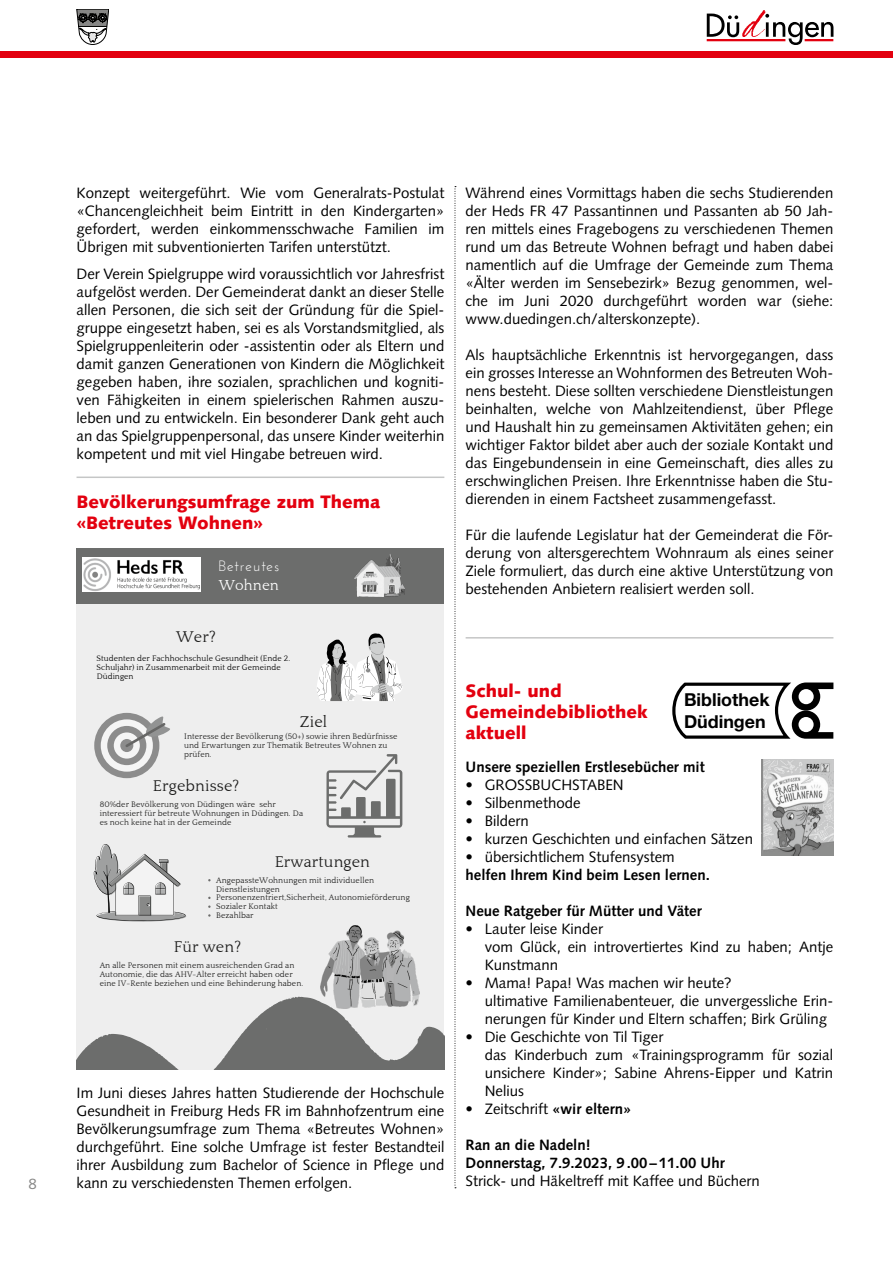
<style>
.page{position:relative;width:893px;height:1263px;background:#fff}
.page>*{position:absolute;margin:0;border:0;box-sizing:border-box;transform-origin:0 0}
.Untertitel_eineZeile{font:900 18px/21px "Syntax LT Std";color:#e3000f}
.t1{font:700 17.85px/21.5px "Helvetica Neue LT Std";color:#000}
.t2{font:15.9px "Quattrocento";letter-spacing:.01em;color:#1c1c1b}
.Grundtext{font:15px/18px "Syntax LT Std";color:#000;text-align:justify}
.Grundtext_eingezogen{font:15px/18px "Syntax LT Std";color:#000}
.Grundtext-2{font:700 15px "Syntax LT Std";color:#000}
.t3{font:15px "Josefin Sans";letter-spacing:.05em;color:#fff}
.t4{font:15px "Syntax LT Std";color:#878786}
.t5{font:14.85px "Quattrocento";letter-spacing:.01em;color:#fff}
.t6{font:8.25px/8.9px "Quattrocento";letter-spacing:.01em;color:#1c1c1b}
.t7{font:8.1px/8.9px "Quattrocento";letter-spacing:.01em;color:#000}
.s1{font-weight:700}
</style>
<div class="page">
<svg style="left:455px;top:186px;width:1px;height:1002px"></svg>
<div style="left:0;top:51px;width:893px;height:7px;background:#e3000f"></div>
<svg style="left:77px;top:9px;width:32px;height:36px"></svg>
<svg style="left:707px;top:14px;width:32px;height:23px"></svg>
<svg style="left:765px;top:14px;width:68px;height:31px"></svg>
<img style="left:742px;top:10px;width:24px;height:27px">
<hr style="left:707px;top:39px;width:78px;height:2px;background:#e3000f">
<hr style="left:77px;top:476px;width:367px;height:2px;background:#c5c6c6">
<div style="left:77px;top:549px;width:367px;height:520px;background:#eee"></div>
<svg style="left:77px;top:996px;width:367px;height:73px"></svg>
<div style="left:77px;top:549px;width:367px;height:55px;background:#6c6d6c"></div>
<img style="left:355px;top:554px;width:50px;height:42px">
<svg style="left:317px;top:633px;width:86px;height:68px"></svg>
<svg style="left:94px;top:713px;width:76px;height:65px"></svg>
<svg style="left:326px;top:754px;width:76px;height:83px"></svg>
<svg style="left:94px;top:844px;width:92px;height:77px"></svg>
<img style="left:321px;top:926px;width:99px;height:82px">
<img style="left:82px;top:558px;width:118px;height:34px">
<hr style="left:466px;top:637px;width:367px;height:1px;background:#c5c6c6">
<svg style="left:672px;top:682px;width:161px;height:57px"></svg>
<img style="left:762px;top:760px;width:71px;height:95px">
<p class="t4" style="left:29px;top:1175px;width:10px">8</p>
<p class="Grundtext" style="left:77px;top:183px;width:369px">Konzept weitergeführt. Wie vom Generalrats-Postulat «Chancengleichheit beim Eintritt in den Kindergarten» gefordert, werden einkommensschwache Familien im Übrigen mit subventionierten Tarifen unterstützt.</p>
<p class="Grundtext" style="left:77px;top:264px;width:369px;text-align:left">Der Verein Spielgruppe wird voraussichtlich vor Jahresfrist aufgelöst werden. Der Gemeinderat dankt an dieser Stelle allen Personen, die sich seit der Gründung für die Spiel&shy;gruppe eingesetzt haben, sei es als Vorstandsmitglied, als Spielgruppenleiterin oder -assistentin oder als Eltern und damit ganzen Generationen von Kindern die Möglichkeit gegeben haben, ihre sozialen, sprachlichen und kogniti&shy;ven Fähigkeiten in einem spielerischen Rahmen auszu&shy;leben und zu entwickeln. Ein besonderer Dank geht auch an das Spielgruppenpersonal, das unsere Kinder weiterhin kompetent und mit viel Hingabe betreuen wird.</p>
<p class="Untertitel_eineZeile" style="left:77px;top:491px;width:306px">Bevölkerungsumfrage zum Thema «Betreutes Wohnen»</p>
<p class="t3" style="left:218px;top:556px;width:62px">Betreutes</p>
<p class="t5" style="left:219px;top:577px;width:62px">Wohnen</p>
<p class="t2" style="left:176px;top:628px;width:41px">Wer?</p>
<p class="t7" style="left:96px;top:654px;width:195px">Studenten der Fachhochschule Gesundheit (Ende 2.<br>Schuljahr) in Zusammenarbeit mit der Gemeinde<br>Düdingen</p>
<p class="t2" style="left:300px;top:713px;width:29px">Ziel</p>
<p class="t6" style="left:184px;top:732px;width:215px">Interesse der Bevölkerung (50+) sowie ihren Bedürfnisse und Erwartungen zur Thematik Betreutes Wohnen zu prüfen.</p>
<p class="t2" style="left:153px;top:777px;width:88px">Ergebnisse?</p>
<p class="t6" style="left:100px;top:800px;width:205px">80%der Bevölkerung von Düdingen wäre sehr interessiert für betreute Wohnungen in Düdingen. Da es noch keine hat in der Gemeinde</p>
<p class="t2" style="left:275px;top:853px;width:97px">Erwartungen</p>
<p class="t6" style="left:216px;top:876px;width:195px">AngepassteWohnungen mit individuellen<br>Dienstleistungen<br>Personenzentriert,Sicherheit, Autonomieförderung<br>Sozialer Kontakt<br>Bezahlbar</p>
<p class="t2" style="left:174px;top:938px;width:69px">Für wen?</p>
<p class="t6" style="left:100px;top:961px;width:205px">An alle Personen mit einem ausreichenden Grad an<br>Autonomie, die das AHV-Alter erreicht haben oder eine IV-Rente beziehen und eine Behinderung haben.</p>
<p class="Grundtext" style="left:77px;top:1083px;width:369px">Im Juni dieses Jahres hatten Studierende der Hochschule Gesundheit in Freiburg Heds FR im Bahnhofzentrum eine Bevölkerungsumfrage zum Thema «Betreutes Wohnen» durchgeführt. Eine solche Umfrage ist fester Bestandteil ihrer Ausbildung zum Bachelor of Science in Pflege und kann zu verschiedensten Themen erfolgen.</p>
<p class="Grundtext" style="left:466px;top:183px;width:369px">Während eines Vormittags haben die sechs Studierenden der Heds FR 47 Passantinnen und Passanten ab 50 Jah&shy;ren mittels eines Fragebogens zu verschiedenen Themen rund um das Betreute Wohnen befragt und haben dabei namentlich auf die Umfrage der Gemeinde zum Thema «Älter werden im Sensebezirk» Bezug genommen, wel&shy;che im Juni 2020 durchgeführt worden war (siehe: www.duedingen.ch/alterskonzepte).</p>
<p class="Grundtext" style="left:466px;top:345px;width:369px">Als hauptsächliche Erkenntnis ist hervorgegangen, dass ein grosses Interesse an Wohnformen des Betreuten Woh&shy;nens besteht. Diese sollten verschiedene Dienstleistungen beinhalten, welche von Mahlzeitendienst, über Pflege und Haushalt hin zu gemeinsamen Aktivitäten gehen; ein wichtiger Faktor bildet aber auch der soziale Kontakt und das Eingebundensein in eine Gemeinschaft, dies alles zu erschwinglichen Preisen. Ihre Erkenntnisse haben die Stu&shy;dierenden in einem Factsheet zusammengefasst.</p>
<p class="Grundtext" style="left:466px;top:525px;width:369px">Für die laufende Legislatur hat der Gemeinderat die För&shy;derung von altersgerechtem Wohnraum als eines seiner Ziele formuliert, das durch eine aktive Unterstützung von bestehenden Anbietern realisiert werden soll.</p>
<p class="Untertitel_eineZeile" style="left:466px;top:680px;width:184px">Schul- und<br>Gemeindebibliothek aktuell</p>
<p class="Grundtext-2" style="left:466px;top:758px;width:241px">Unsere speziellen Erstlesebücher mit</p>
<p class="Grundtext_eingezogen" style="left:466px;top:776px;width:160px">• GROSSBUCHSTABEN</p>
<p class="Grundtext_eingezogen" style="left:466px;top:794px;width:117px">• Silbenmethode</p>
<p class="Grundtext_eingezogen" style="left:466px;top:812px;width:65px">• Bildern</p>
<p class="Grundtext_eingezogen" style="left:466px;top:830px;width:289px">• kurzen Geschichten und einfachen Sätzen</p>
<p class="Grundtext_eingezogen" style="left:466px;top:848px;width:211px">• übersichtlichem Stufensystem</p>
<p class="Grundtext-2" style="left:466px;top:866px;width:246px">helfen Ihrem Kind beim Lesen lernen.</p>
<p class="Grundtext-2" style="left:466px;top:902px;width:238px">Neue Ratgeber für Mütter und Väter</p>
<p class="Grundtext_eingezogen" style="left:466px;top:920px;width:139px">• Lauter leise Kinder</p>
<p class="Grundtext_eingezogen" style="left:485px;top:938px;width:350px">vom Glück, ein introvertiertes Kind zu haben; Antje<br>Kunstmann</p>
<p class="Grundtext_eingezogen" style="left:466px;top:974px;width:268px">• Mama! Papa! Was machen wir heute?</p>
<p class="Grundtext_eingezogen" style="left:485px;top:992px;width:350px">ultimative Familienabenteuer, die unvergessliche Erin&shy;nerungen für Kinder und Eltern schaffen; Birk Grüling</p>
<p class="Grundtext_eingezogen" style="left:466px;top:1028px;width:199px">• Die Geschichte von Til Tiger</p>
<p class="Grundtext_eingezogen" style="left:485px;top:1046px;width:350px;text-align:justify">das Kinderbuch zum «Trainingsprogramm für sozial unsichere Kinder»; Sabine Ahrens-Eipper und Katrin Nelius</p>
<p class="Grundtext_eingezogen" style="left:466px;top:1100px;width:167px">• Zeitschrift <span class="s1">«wir eltern»</span></p>
<p class="Grundtext-2" style="left:466px;top:1136px;width:127px">Ran an die Nadeln!</p>
<p class="Grundtext-2" style="left:466px;top:1154px;width:261px">Donnerstag, 7.9.2023, 9.00–11.00 Uhr</p>
<p class="Grundtext" style="left:466px;top:1172px;width:296px">Strick- und Häkeltreff mit Kaffee und Büchern</p>
<p class="t1" style="left:684px;top:689px;width:87px">Bibliothek<br>Düdingen</p>
</div>
